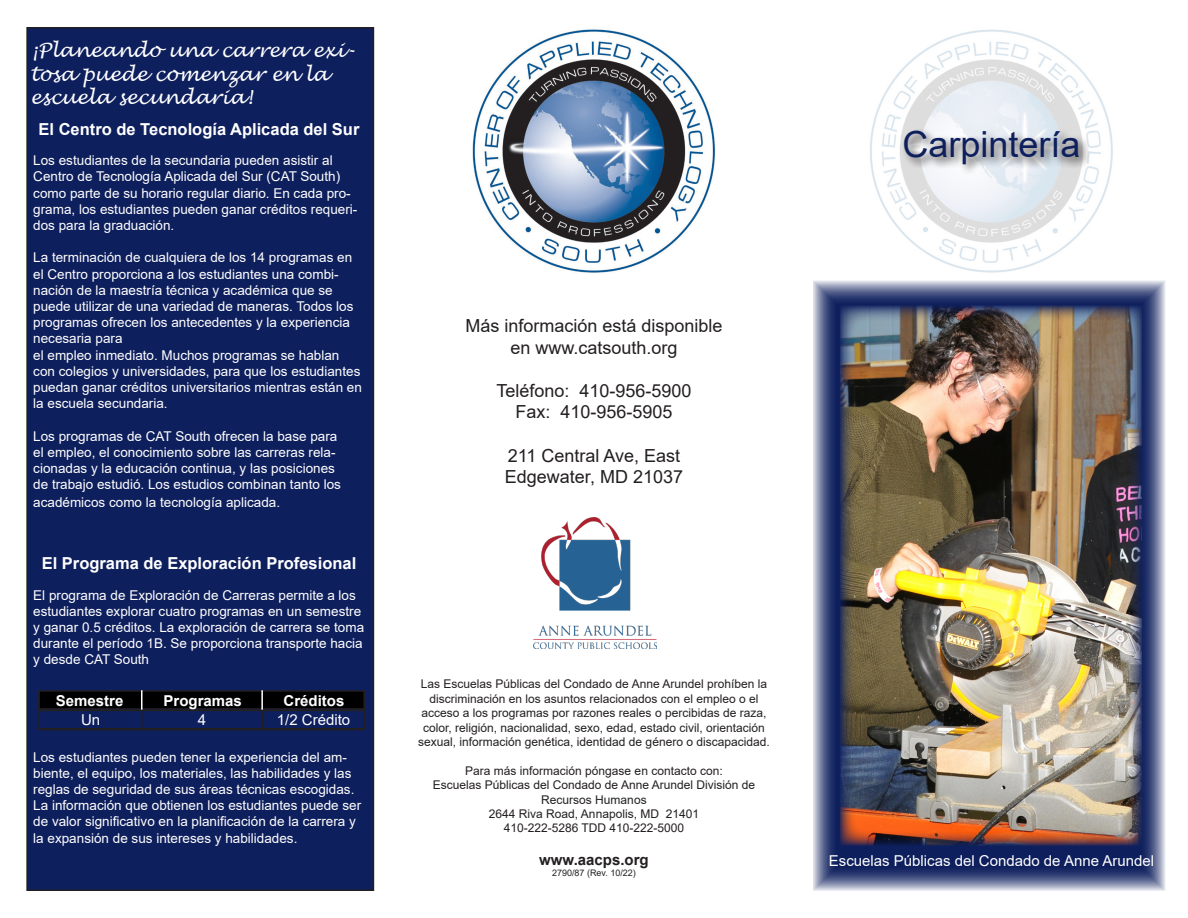
<style>
.page{position:relative;width:1188px;height:918px;background:#fff}
.page>*{position:absolute;margin:0;border:0;box-sizing:border-box;transform-origin:0 0}
.t1{font:36px "Arial";color:#0e1f5d}
.t2{font:italic 19.5px/23.4px "Lucida Handwriting";color:#fff}
.t3{font:18px "Arial";color:#231f20}
.t4{font:700 16.5px "Arial";color:#fff}
.t5{font:15px "Arial";color:#fff}
.t6{font:700 15px "Arial";color:#fff}
.t7{font:700 15px "Arial";color:#231f20}
.t8{font:13.5px/16.2px "Arial";color:#fff}
.t9{font:12px/14.4px "Arial";color:#231f20;text-align:center}
.t10{font:9px "Arial";color:#231f20}
</style>
<div class="page">
<img style="left:865px;top:29px;width:253px;height:252px">
<div style="left:901px;top:127px;width:190px;height:49px;background:#231f20;opacity:.75"></div>
<svg style="left:813px;top:281px;width:353px;height:610px;background:#55618c"></svg>
<img style="left:840px;top:306px;width:302px;height:539px">
<img style="left:472px;top:29px;width:244px;height:244px">
<img style="left:533px;top:518px;width:124px;height:131px">
<div style="left:27px;top:28px;width:346px;height:862px;background:#0e1f5d"></div>
<div style="left:26px;top:27px;width:348px;height:864px;border:2px solid #231f20"></div>
<div style="left:38px;top:691px;width:327px;height:39px;border:2px solid #231f20"></div>
<hr style="left:141px;top:690px;width:1px;height:40px;background:#231f20">
<hr style="left:261px;top:690px;width:2px;height:40px;background:#231f20">
<hr style="left:38px;top:710px;width:327px;height:1px;background:#231f20">
<hr style="left:38px;top:729px;width:327px;height:1px;background:#231f20">
<div style="left:39px;top:691px;width:325px;height:18px;background:#000"></div>
<div style="left:38px;top:690px;width:327px;height:20px;border:2px solid #231f20"></div>
<svg style="left:141px;top:690px;width:1px;height:20px"></svg>
<hr style="left:261px;top:690px;width:2px;height:20px;background:#fff">
<p class="t2" style="left:30px;top:39px;width:326px">¡Planeando una carrera exi&shy;tosa puede comenzar en la escuela secundaria!</p>
<p class="t4" style="left:39px;top:117px;width:322px">El Centro de Tecnología Aplicada del Sur</p>
<p class="t8" style="left:33px;top:152px;width:326px">Los estudiantes de la secundaria pueden asistir al Centro de Tecnología Aplicada del Sur (CAT South) como parte de su horario regular diario. En cada pro&shy;grama, los estudiantes pueden ganar créditos requeri&shy;dos para la graduación.</p>
<p class="t8" style="left:33px;top:249px;width:322px">La terminación de cualquiera de los 14 programas en el Centro proporciona a los estudiantes una combi&shy;nación de la maestría técnica y académica que se puede utilizar de una variedad de maneras. Todos los programas ofrecen los antecedentes y la experiencia necesaria para</p>
<p class="t8" style="left:33px;top:347px;width:330px">el empleo inmediato. Muchos programas se hablan con colegios y universidades, para que los estudiantes puedan ganar créditos universitarios mientras están en la escuela secundaria.</p>
<p class="t8" style="left:33px;top:428px;width:309px">Los programas de CAT South ofrecen la base para el empleo, el conocimiento sobre las carreras rela&shy;cionadas y la educación continua, y las posiciones de trabajo estudió. Los estudios combinan tanto los</p>
<p class="t8" style="left:33px;top:494px;width:248px">académicos como la tecnología aplicada.</p>
<p class="t4" style="left:42px;top:552px;width:316px">El Programa de Exploración Profesional</p>
<p class="t8" style="left:33px;top:587px;width:332px">El programa de Exploración de Carreras permite a los estudiantes explorar cuatro programas en un semestre y ganar 0.5 créditos. La exploración de carrera se toma durante el período 1B. Se proporciona transporte hacia y desde CAT South</p>
<p class="t6" style="left:92px;top:688px;width:80px">Programas</p>
<p class="t6" style="left:212px;top:688px;width:62px">Créditos</p>
<p class="t6" style="left:56px;top:690px;width:69px">Semestre</p>
<p class="t6" style="left:164px;top:690px;width:80px">Programas</p>
<p class="t6" style="left:284px;top:690px;width:62px">Créditos</p>
<p class="t5" style="left:81px;top:709px;width:21px">Un</p>
<p class="t5" style="left:198px;top:709px;width:10px">4</p>
<p class="t5" style="left:277px;top:709px;width:75px">1/2 Crédito</p>
<p class="t8" style="left:33px;top:749px;width:329px">Los estudiantes pueden tener la experiencia del am&shy;biente, el equipo, los materiales, las habilidades y las reglas de seguridad de sus áreas técnicas escogidas.<br>La información que obtienen los estudiantes puede ser de valor significativo en la planificación de la carrera y la expansión de sus intereses y habilidades.</p>
<p class="t3" style="left:465px;top:313px;width:259px">Más información está disponible</p>
<p class="t3" style="left:510px;top:335px;width:169px">en www.catsouth.org</p>
<p class="t3" style="left:496px;top:378px;width:197px">Teléfono: 410-956-5900</p>
<p class="t3" style="left:515px;top:400px;width:159px">Fax: 410-956-5905</p>
<p class="t3" style="left:508px;top:443px;width:174px">211 Central Ave, East</p>
<p class="t3" style="left:505px;top:464px;width:180px">Edgewater, MD 21037</p>
<p class="t9" style="left:418px;top:677px;width:353px">Las Escuelas Públicas del Condado de Anne Arundel prohíben la discriminación en los asuntos relacionados con el empleo o el acceso a los programas por razones reales o percibidas de raza, color, religión, nacionalidad, sexo, edad, estado civil, orientación sexual, información genética, identidad de género o discapacidad.</p>
<p class="t9" style="left:465px;top:763px;width:259px">Para más información póngase en contacto con:</p>
<p class="t9" style="left:433px;top:778px;width:324px">Escuelas Públicas del Condado de Anne Arundel División de<br>Recursos Humanos</p>
<p class="t9" style="left:489px;top:807px;width:212px">2644 Riva Road, Annapolis, MD 21401</p>
<p class="t9" style="left:504px;top:821px;width:182px">410-222-5286 TDD 410-222-5000</p>
<p class="t7" style="left:539px;top:849px;width:111px">www.aacps.org</p>
<p class="t10" style="left:552px;top:866px;width:85px">2790/87 (Rev. 10/22)</p>
<p class="t1" style="left:902px;top:119px;width:180px">Carpintería</p>
<p class="t5" style="left:829px;top:850px;width:327px">Escuelas Públicas del Condado de Anne Arundel</p>
</div>
